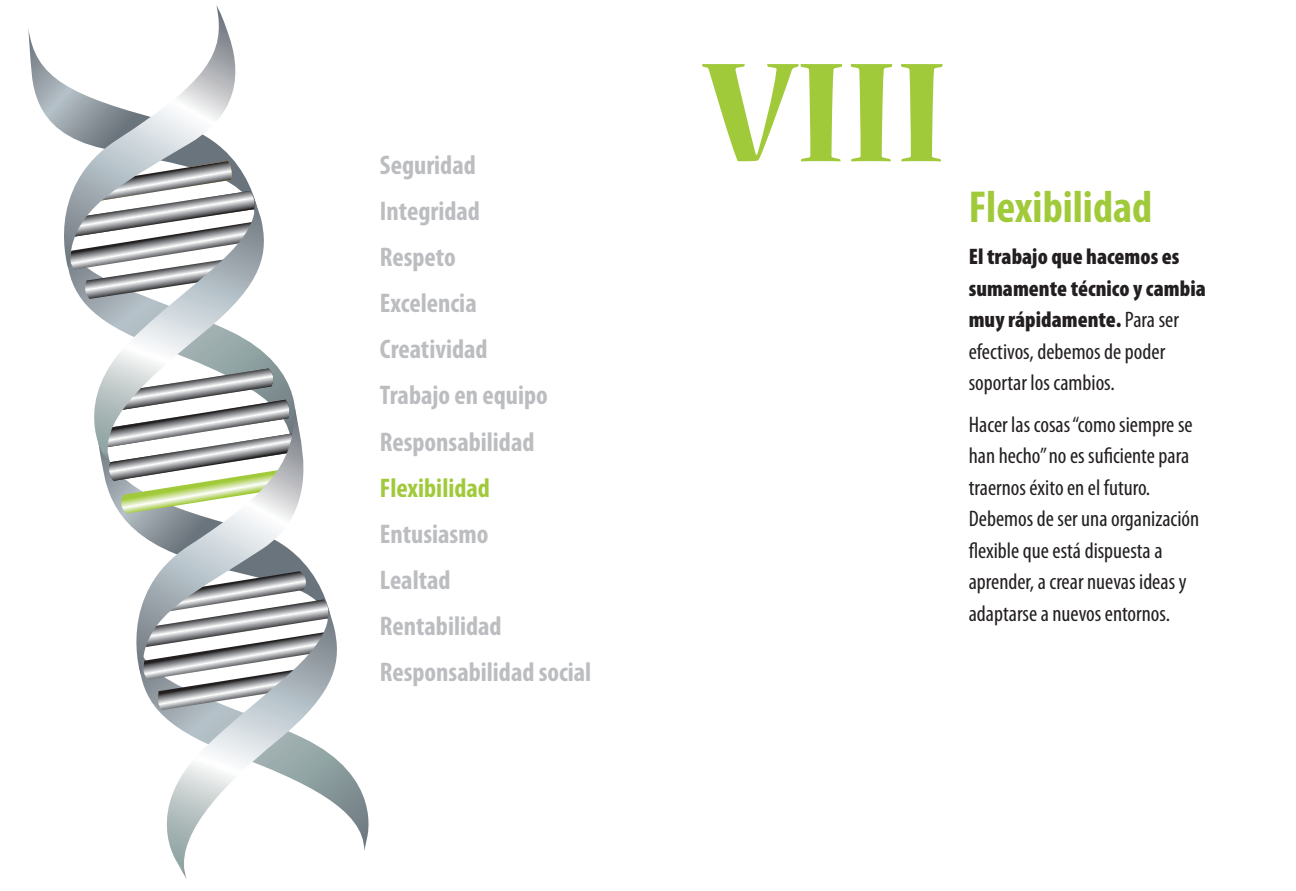
<style>
.page{position:relative;width:1296px;height:891px;background:#fff}
.page>*{position:absolute;margin:0;border:0;box-sizing:border-box;transform-origin:0 0}
.t1{font:700 157.5px "Nueva Std";color:#a1ca3a}
.word{font:700 condensed 45px "Myriad Pro";color:#a1ca3a}
.t2{font:700 condensed 27px "Myriad Pro";color:#bcbdc0}
.t3{font:700 condensed 27px "Myriad Pro";color:#a1ca3a}
.Body{font:condensed 22.5px/31.5px "Myriad Pro";color:#231f20}
.Body-2{font:900 condensed 22.5px/31.5px "Myriad Pro";color:#231f20}
.s1{font-weight:400}
</style>
<div class="page">
<svg style="left:342px;top:764px;width:27px;height:87px"></svg>
<svg style="left:28px;top:29px;width:14px;height:80px"></svg>
<svg style="left:104px;top:369px;width:191px;height:136px"></svg>
<svg style="left:115px;top:407px;width:202px;height:268px"></svg>
<svg style="left:141px;top:600px;width:201px;height:279px"></svg>
<svg style="left:42px;top:5px;width:211px;height:264px"></svg>
<svg style="left:69px;top:193px;width:200px;height:270px"></svg>
<p class="t2" style="left:380px;top:148px;width:97px">Seguridad</p>
<p class="t2" style="left:380px;top:194px;width:102px">Integridad</p>
<p class="t2" style="left:380px;top:240px;width:77px">Respeto</p>
<p class="t2" style="left:380px;top:286px;width:98px">Excelencia</p>
<p class="t2" style="left:380px;top:332px;width:109px">Creatividad</p>
<p class="t2" style="left:380px;top:379px;width:169px">Trabajo en equipo</p>
<p class="t2" style="left:380px;top:425px;width:156px">Responsabilidad</p>
<p class="t3" style="left:380px;top:471px;width:112px">Flexibilidad</p>
<p class="t2" style="left:380px;top:517px;width:110px">Entusiasmo</p>
<p class="t2" style="left:380px;top:563px;width:72px">Lealtad</p>
<p class="t2" style="left:380px;top:609px;width:123px">Rentabilidad</p>
<p class="t2" style="left:380px;top:655px;width:213px">Responsabilidad social</p>
<p class="t1" style="left:702px;top:40px;width:246px">VIII</p>
<p class="word" style="left:969px;top:179px;width:185px">Flexibilidad</p>
<p class="Body-2" style="left:969px;top:241px;width:239px">El trabajo que hacemos es sumamente técnico y cambia muy rápidamente. <span class="s1">Para ser efectivos, debemos de poder soportar los cambios.</span></p>
<p class="Body" style="left:969px;top:408px;width:232px">Hacer las cosas “como siempre se han hecho” no es suficiente para traernos éxito en el futuro.<br>Debemos de ser una organización flexible que está dispuesta a aprender, a crear nuevas ideas y adaptarse a nuevos entornos.</p>
</div>
